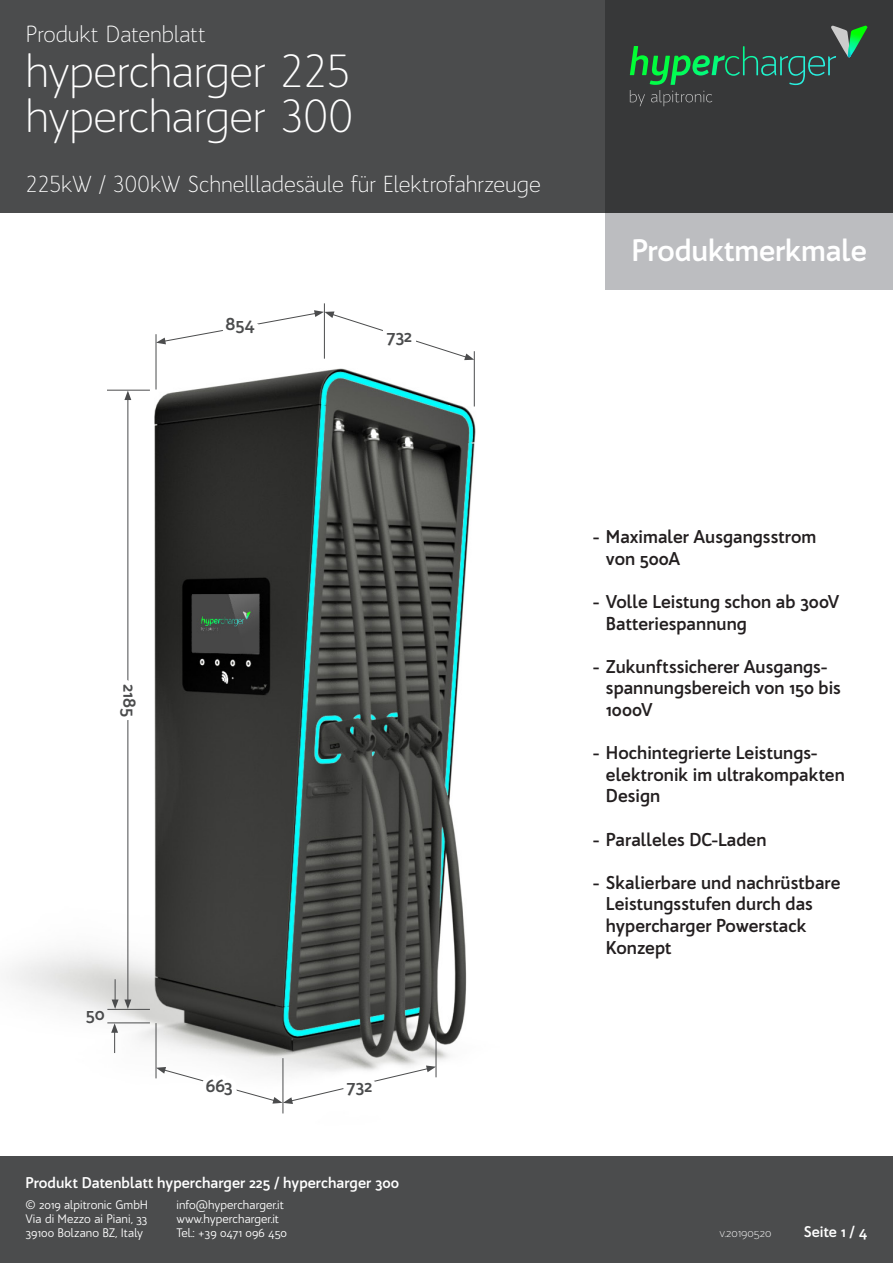
<style>
.page{position:relative;width:893px;height:1263px;background:#fff}
.page>*{position:absolute;margin:0;border:0;box-sizing:border-box;transform-origin:0 0}
.t1{font:300 45px/45px "Bw Quinta Pro";letter-spacing:-.015em;color:#fff}
.t2{font:700 30px "Bw Quinta Pro";letter-spacing:-.01em;color:#fff}
.t3{font:300 22.5px "Bw Quinta Pro";letter-spacing:-.01em;color:#fff}
.t4{font:700 18px/21.6px "Bw Quinta Pro";color:#231f20}
.t5{font:700 18px "Bw Quinta Pro";letter-spacing:-.005em;color:#4b4c4d}
.t6{font:700 15px "Bw Quinta Pro";color:#fff}
.t7{font:12px/14.4px "Bw Quinta Pro";color:#fff;text-align:justify}
.t8{font:300 12px "Bw Quinta Pro";color:#fff}
</style>
<div class="page">
<div style="left:0;top:0;width:893px;height:213px;background:#4b4c4d"></div>
<div style="left:0;top:1157px;width:893px;height:106px;background:#4b4c4d"></div>
<svg style="left:606px;top:0;width:287px;height:289px;background:#5e5f61"></svg>
<svg style="left:630px;top:90px;width:15px;height:16px"></svg>
<svg style="left:651px;top:90px;width:61px;height:16px"></svg>
<img style="left:630px;top:46px;width:195px;height:39px">
<img style="left:851px;top:26px;width:16px;height:31px">
<svg style="left:831px;top:26px;width:20px;height:31px"></svg>
<img style="left:7px;top:334px;width:469px;height:780px">
<hr style="left:474px;top:351px;width:1px;height:55px;background:#4b4c4d">
<hr style="left:156px;top:334px;width:1px;height:55px;background:#4b4c4d">
<svg style="left:156px;top:303px;width:318px;height:57px"></svg>
<hr style="left:283px;top:1058px;width:1px;height:55px;background:#4b4c4d">
<hr style="left:436px;top:1022px;width:1px;height:55px;background:#4b4c4d">
<svg style="left:156px;top:939px;width:280px;height:169px"></svg>
<hr style="left:107px;top:390px;width:43px;height:1px;background:#4b4c4d">
<hr style="left:127px;top:398px;width:1px;height:604px;background:#4b4c4d">
<svg style="left:124px;top:390px;width:7px;height:10px"></svg>
<hr style="left:107px;top:1009px;width:43px;height:1px;background:#4b4c4d">
<hr style="left:107px;top:1022px;width:43px;height:1px;background:#4b4c4d">
<svg style="left:110px;top:626px;width:36px;height:104px"></svg>
<svg style="left:112px;top:979px;width:19px;height:30px"></svg>
<svg style="left:111px;top:1023px;width:7px;height:30px"></svg>
<svg style="left:86px;top:1010px;width:19px;height:14px"></svg>
<p class="t3" style="left:26px;top:21px;width:182px">Produkt Datenblatt</p>
<h1 class="t1" style="left:26px;top:49px;width:329px">hypercharger 225 hypercharger 300</h1>
<p class="t3" style="left:26px;top:171px;width:517px">225kW / 300kW Schnellladesäule für Elektrofahrzeuge</p>
<p class="t5" style="left:226px;top:312px;width:31px">854</p>
<p class="t5" style="left:386px;top:324px;width:27px">732</p>
<h2 class="t2" style="left:631px;top:231px;width:237px">Produktmerkmale</h2>
<p class="t5" style="left:141px;top:683px;width:35px;rotate:90deg">2185</p>
<p class="t5" style="left:86px;top:1002px;width:20px">50</p>
<p class="t5" style="left:206px;top:1074px;width:29px">663</p>
<p class="t5" style="left:347px;top:1074px;width:27px">732</p>
<p class="t6" style="left:26px;top:1173px;width:375px">Produkt Datenblatt hypercharger 225 / hypercharger 300</p>
<p class="t7" style="left:26px;top:1197px;width:124px">© 2019 alpitronic GmbH Via di Mezzo ai Piani, 33<br>39100 Bolzano BZ, Italy</p>
<p class="t7" style="left:176px;top:1197px;width:112px;text-align:left">info@hypercharger.it www.hypercharger.it<br>Tel.: +39 0471 096 450</p>
<p class="t4" style="left:593px;top:526px;width:225px">- Maximaler Ausgangsstrom</p>
<p class="t4" style="left:606px;top:548px;width:76px">von 500A</p>
<p class="t4" style="left:593px;top:591px;width:248px">- Volle Leistung schon ab 300V</p>
<p class="t4" style="left:606px;top:612px;width:143px">Batteriespannung</p>
<p class="t4" style="left:593px;top:656px;width:235px">- Zukunftssicherer Ausgangs-</p>
<p class="t4" style="left:606px;top:677px;width:236px">spannungsbereich von 150 bis<br>1000V</p>
<p class="t4" style="left:593px;top:742px;width:226px">- Hochintegrierte Leistungs-</p>
<p class="t4" style="left:606px;top:764px;width:240px">elektronik im ultrakompakten<br>Design</p>
<p class="t4" style="left:593px;top:828px;width:175px">- Paralleles DC-Laden</p>
<p class="t4" style="left:593px;top:872px;width:249px">- Skalierbare und nachrüstbare</p>
<p class="t4" style="left:606px;top:893px;width:208px">Leistungsstufen durch das hypercharger Powerstack<br>Konzept</p>
<p class="t8" style="left:720px;top:1226px;width:53px">v.20190520</p>
<p class="t6" style="left:804px;top:1223px;width:65px">Seite 1 / 4</p>
</div>
